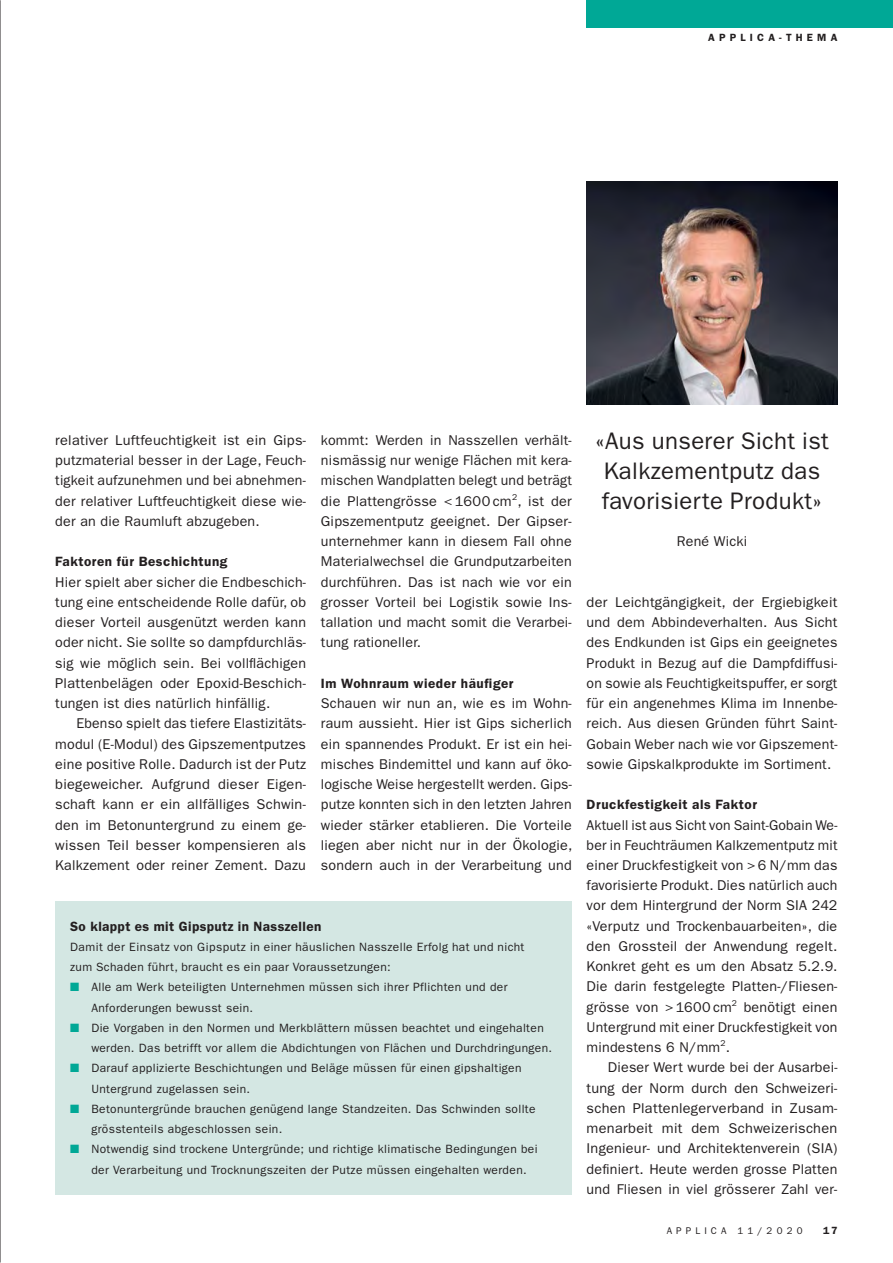
<style>
.page{position:relative;width:893px;height:1263px;background:#fff}
.page>*{position:absolute;margin:0;border:0;box-sizing:border-box;transform-origin:0 0}
.t1{font:24px/30px "ITC Franklin Gothic Std";letter-spacing:.015em;color:#231f20}
.t2{font:14.25px/20.2px "ITC Franklin Gothic Std";letter-spacing:.015em;color:#231f20;text-align:justify}
.t3{font:600 13.5px "ITC Franklin Gothic Std";letter-spacing:.04em;color:#231f20}
.t4{font:12px/20.2px "ITC Franklin Gothic Std";letter-spacing:.03em;color:#231f20}
.t5{font:600 10.5px "ITC Franklin Gothic Std";letter-spacing:.4em;color:#231f20}
.t6{font:9.75px "ITC Franklin Gothic Std";letter-spacing:.42em;color:#231f20}
.s1{color:#00a896}
</style>
<div class="page">
<div style="left:587px;top:0;width:306px;height:28px;background:#00a896"></div>
<div style="left:55px;top:901px;width:517px;height:294px;background:#d4e7e3"></div>
<img style="left:587px;top:182px;width:250px;height:222px">
<p class="t5" style="left:708px;top:34px;width:131px">APPLICA-THEMA</p>
<p class="t2" style="left:55px;top:431px;width:252px">relativer Luftfeuchtigkeit ist ein Gips&shy;putzmaterial besser in der Lage, Feuch&shy;tigkeit aufzunehmen und bei abnehmen&shy;der relativer Luftfeuchtigkeit diese wie&shy;der an die Raumluft abzugeben.</p>
<p class="t3" style="left:55px;top:557px;width:174px">Faktoren für Beschichtung</p>
<p class="t2" style="left:55px;top:573px;width:252px">Hier spielt aber sicher die Endbeschich&shy;tung eine entscheidende Rolle dafür, ob dieser Vorteil ausgenützt werden kann oder nicht. Sie sollte so dampfdurchläs&shy;sig wie möglich sein. Bei vollflächigen Plattenbelägen oder Epoxid-Beschich&shy;tungen ist dies natürlich hinfällig.</p>
<p class="t2" style="left:55px;top:714px;width:252px;text-indent:21px">Ebenso spielt das tiefere Elastizitäts&shy;modul (E-Modul) des Gipszementputzes eine positive Rolle. Dadurch ist der Putz biegeweicher. Aufgrund dieser Eigen&shy;schaft kann er ein allfälliges Schwin&shy;den im Betonuntergrund zu einem ge&shy;wissen Teil besser kompensieren als Kalkzement oder reiner Zement. Dazu</p>
<p class="t2" style="left:321px;top:431px;width:252px">kommt: Werden in Nasszellen verhält&shy;nismässig nur wenige Flächen mit kera&shy;mischen Wandplatten belegt und beträgt die Plattengrösse &lt; 1600 cm<sup>2</sup>, ist der Gipszementputz geeignet. Der Gipser&shy;unternehmer kann in diesem Fall ohne Materialwechsel die Grundputzarbeiten durchführen. Das ist nach wie vor ein grosser Vorteil bei Logistik sowie Ins&shy;tallation und macht somit die Verarbei&shy;tung rationeller.</p>
<p class="t3" style="left:321px;top:678px;width:194px">Im Wohnraum wieder häufiger</p>
<p class="t2" style="left:321px;top:694px;width:253px">Schauen wir nun an, wie es im Wohn&shy;raum aussieht. Hier ist Gips sicherlich ein spannendes Produkt. Er ist ein hei&shy;misches Bindemittel und kann auf öko&shy;logische Weise hergestellt werden. Gips&shy;putze konnten sich in den letzten Jahren wieder stärker etablieren. Die Vorteile liegen aber nicht nur in der Ökologie, sondern auch in der Verarbeitung und</p>
<p class="t3" style="left:70px;top:921px;width:253px">So klappt es mit Gipsputz in Nasszellen</p>
<p class="t4" style="left:70px;top:938px;width:456px">Damit der Einsatz von Gipsputz in einer häuslichen Nasszelle Erfolg hat und nicht zum Schaden führt, braucht es ein paar Voraussetzungen:</p>
<p class="t4" style="left:91px;top:978px;width:418px;text-indent:-21px"><span class="s1">■</span> Alle am Werk beteiligten Unternehmen müssen sich ihrer Pflichten und der<br>Anforderungen bewusst sein.</p>
<p class="t4" style="left:91px;top:1019px;width:462px;text-indent:-21px"><span class="s1">■</span> Die Vorgaben in den Normen und Merkblättern müssen beachtet und eingehalten werden. Das betrifft vor allem die Abdichtungen von Flächen und Durchdringungen.</p>
<p class="t4" style="left:91px;top:1059px;width:432px;text-indent:-21px"><span class="s1">■</span> Darauf applizierte Beschichtungen und Beläge müssen für einen gipshaltigen<br>Untergrund zugelassen sein.</p>
<p class="t4" style="left:91px;top:1099px;width:446px;text-indent:-21px"><span class="s1">■</span> Betonuntergründe brauchen genügend lange Standzeiten. Das Schwinden sollte grösstenteils abgeschlossen sein.</p>
<p class="t4" style="left:91px;top:1140px;width:448px;text-indent:-21px"><span class="s1">■</span> Notwendig sind trockene Untergründe; und richtige klimatische Bedingungen bei der Verarbeitung und Trocknungszeiten der Putze müssen eingehalten werden.</p>
<h1 class="t1" style="left:595px;top:428px;width:235px">«Aus unserer Sicht ist<br>Kalkzementputz das favorisier te Produkt»</h1>
<p class="t2" style="left:677px;top:532px;width:72px">René Wicki</p>
<p class="t2" style="left:587px;top:593px;width:252px">der Leichtgängigkeit, der Ergiebigkeit und dem Abbindeverhalten. Aus Sicht des Endkunden ist Gips ein geeignetes Produkt in Bezug auf die Dampfdiffusi&shy;on sowie als Feuchtigkeitspuffer, er sorgt für ein angenehmes Klima im Innenbe&shy;reich. Aus diesen Gründen führt Saint-Gobain Weber nach wie vor Gipszement&shy;sowie Gipskalkprodukte im Sortiment.</p>
<p class="t3" style="left:587px;top:800px;width:172px">Druckfestigkeit als Faktor</p>
<p class="t2" style="left:587px;top:816px;width:252px">Aktuell ist aus Sicht von Saint-Gobain We&shy;ber in Feuchträumen Kalkzementputz mit einer Druckfestigkeit von &gt; 6 N/mm das favorisierte Produkt. Dies natürlich auch vor dem Hintergrund der Norm SIA 242 «Verputz und Trockenbauarbeiten», die den Grossteil der Anwendung regelt.<br>Konkret geht es um den Absatz 5.2.9.<br>Die darin festgelegte Platten-/Fliesen&shy;grösse von &gt; 1600 cm<sup>2</sup> benötigt einen Untergrund mit einer Druckfestigkeit von mindestens 6 N/mm<sup>2</sup>.</p>
<p class="t2" style="left:587px;top:1058px;width:252px;text-indent:21px">Dieser Wert wurde bei der Ausarbei&shy;tung der Norm durch den Schweizeri&shy;schen Plattenlegerverband in Zusam&shy;menarbeit mit dem Schweizerischen Ingenieur- und Architektenverein (SIA) definiert. Heute werden grosse Platten und Fliesen in viel grösserer Zahl ver-</p>
<p class="t6" style="left:667px;top:1227px;width:138px">APPLICA 11/2020</p>
<p class="t5" style="left:823px;top:1227px;width:16px">17</p>
</div>
